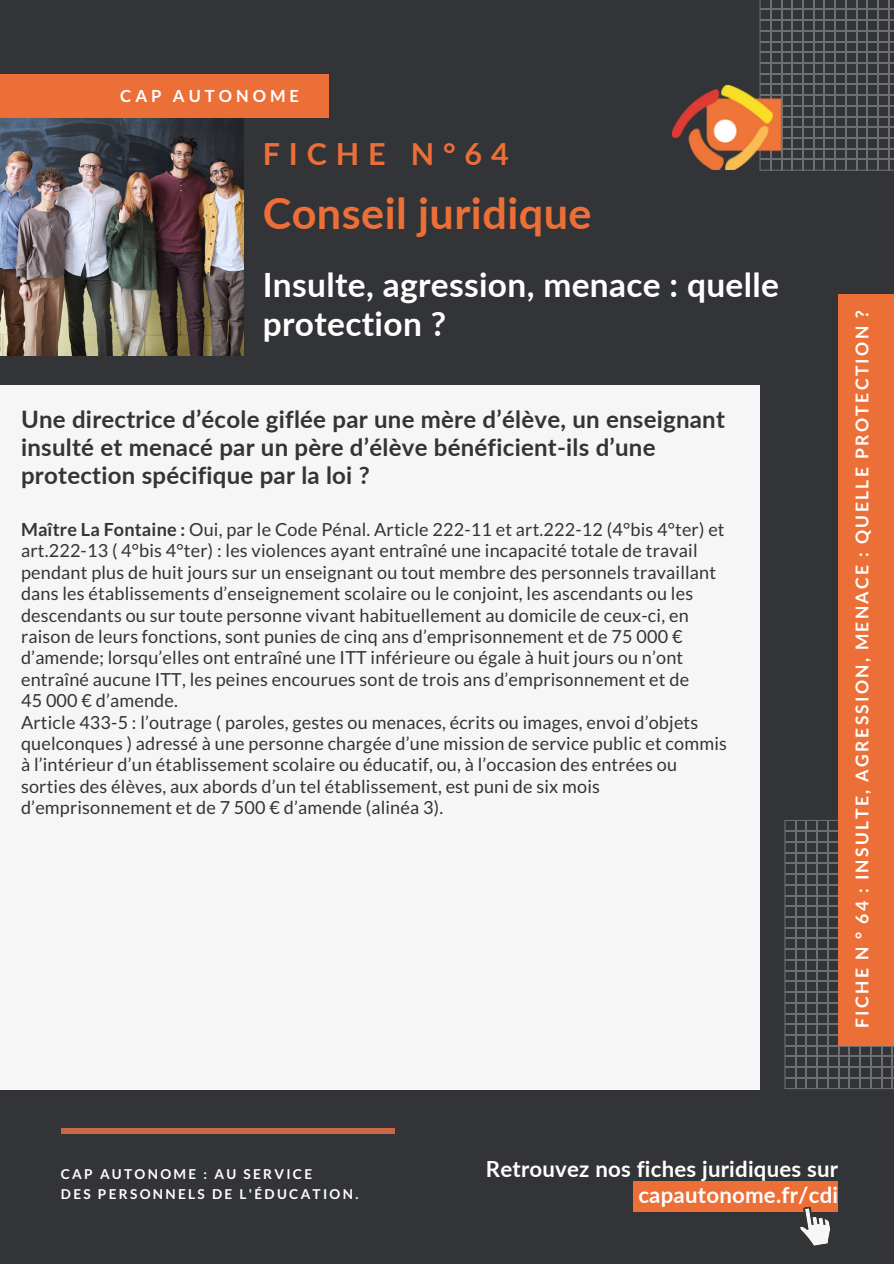
<style>
.page{position:relative;width:894px;height:1264px;background:#fff}
.page>*{position:absolute;margin:0;border:0;box-sizing:border-box;transform-origin:0 0}
.t1{font:700 43.2px "Lato";letter-spacing:.01em;color:#ed6f38}
.t2{font:700 33.45px/39.5px "Lato";letter-spacing:.01em;color:#fff}
.t3{font:700 30.45px "Lato";letter-spacing:.295em;color:#ed6f38}
.t4{font:700 24px/28.2px "Lato";letter-spacing:.01em;color:#323437}
.t5{font:700 22.2px/26.1px "Lato";letter-spacing:.01em;color:#fff;text-align:right}
.t6{font:18px/21.5px "Lato";letter-spacing:.01em;color:#323437}
.t7{font:700 17.55px "Lato";letter-spacing:.13em;color:#fff}
.t8{font:700 16.65px "Lato";letter-spacing:.24em;color:#fff}
.t9{font:700 13.65px "Lato";letter-spacing:.17em;color:#fff}
.s1{font-weight:700}
</style>
<div class="page">
<div style="left:0;top:0;width:893px;height:1263px;background:#323437"></div>
<div style="left:633px;top:1181px;width:204px;height:30px;background:#ed6f38"></div>
<svg style="left:759px;top:0;width:134px;height:171px"></svg>
<svg style="left:784px;top:820px;width:109px;height:269px"></svg>
<img style="left:672px;top:86px;width:110px;height:83px">
<div style="left:61px;top:1128px;width:333px;height:5px;background:#cb6843"></div>
<svg style="left:794px;top:1206px;width:40px;height:40px"></svg>
<img style="left:0;top:117px;width:244px;height:239px">
<div style="left:0;top:74px;width:328px;height:43px;background:#ed6f38"></div>
<div style="left:838px;top:294px;width:55px;height:751px;background:#ed6f38"></div>
<div style="left:0;top:385px;width:759px;height:704px;background:#f6f6f6"></div>
<p class="t8" style="left:120px;top:85px;width:180px">CAP AUTONOME</p>
<p class="t3" style="left:262px;top:135px;width:247px">FICHE N°64</p>
<p class="t1" style="left:262px;top:187px;width:330px">Conseil juridique</p>
<p class="t2" style="left:262px;top:264px;width:517px">Insulte, agression, menace : quelle protection ?</p>
<p class="t4" style="left:21px;top:404px;width:705px">Une directrice d’école giflée par une mère d’élève, un enseignant insulté et menacé par un père d’élève bénéficient-ils d’une protection spécifique par la loi ?</p>
<p class="t6" style="left:21px;top:518px;width:705px"><span class="s1">Maître La Fontaine :</span> Oui, par le Code Pénal. Article 222-11 et art.222-12 (4°bis 4°ter) et art.222-13 ( 4°bis 4°ter) : les violences ayant entraîné une incapacité totale de travail pendant plus de huit jours sur un enseignant ou tout membre des personnels travaillant dans les établissements d’enseignement scolaire ou le conjoint, les ascendants ou les descendants ou sur toute personne vivant habituellement au domicile de ceux-ci, en raison de leurs fonctions, sont punies de cinq ans d’emprisonnement et de 75 000 € d’amende; lorsqu’elles ont entraîné une ITT inférieure ou égale à huit jours ou n’ont entraîné aucune ITT, les peines encourues sont de trois ans d’emprisonnement et de</p>
<p class="t6" style="left:21px;top:689px;width:158px">45 000 € d’amende.</p>
<p class="t6" style="left:21px;top:711px;width:707px">Article 433-5 : l’outrage ( paroles, gestes ou menaces, écrits ou images, envoi d’objets quelconques ) adressé à une personne chargée d’une mission de service public et commis à l’intérieur d’un établissement scolaire ou éducatif, ou, à l’occasion des entrées ou sorties des élèves, aux abords d’un tel établissement, est puni de six mois d’emprisonnement et de 7 500 € d’amende (alinéa 3).</p>
<p class="t7" style="left:851px;top:1027px;width:719px;rotate:-90deg">FICHE N ° 64 : INSULTE, AGRESSION, MENACE : QUELLE PROTECTION ?</p>
<p class="t9" style="left:61px;top:1164px;width:253px">CAP AUTONOME : AU SERVICE</p>
<p class="t9" style="left:61px;top:1185px;width:299px">DES PERSONNELS DE L'ÉDUCATION.</p>
<p class="t5" style="left:486px;top:1154px;width:354px">Retrouvez nos fiches juridiques sur capautonome.fr/cdi</p>
</div>
